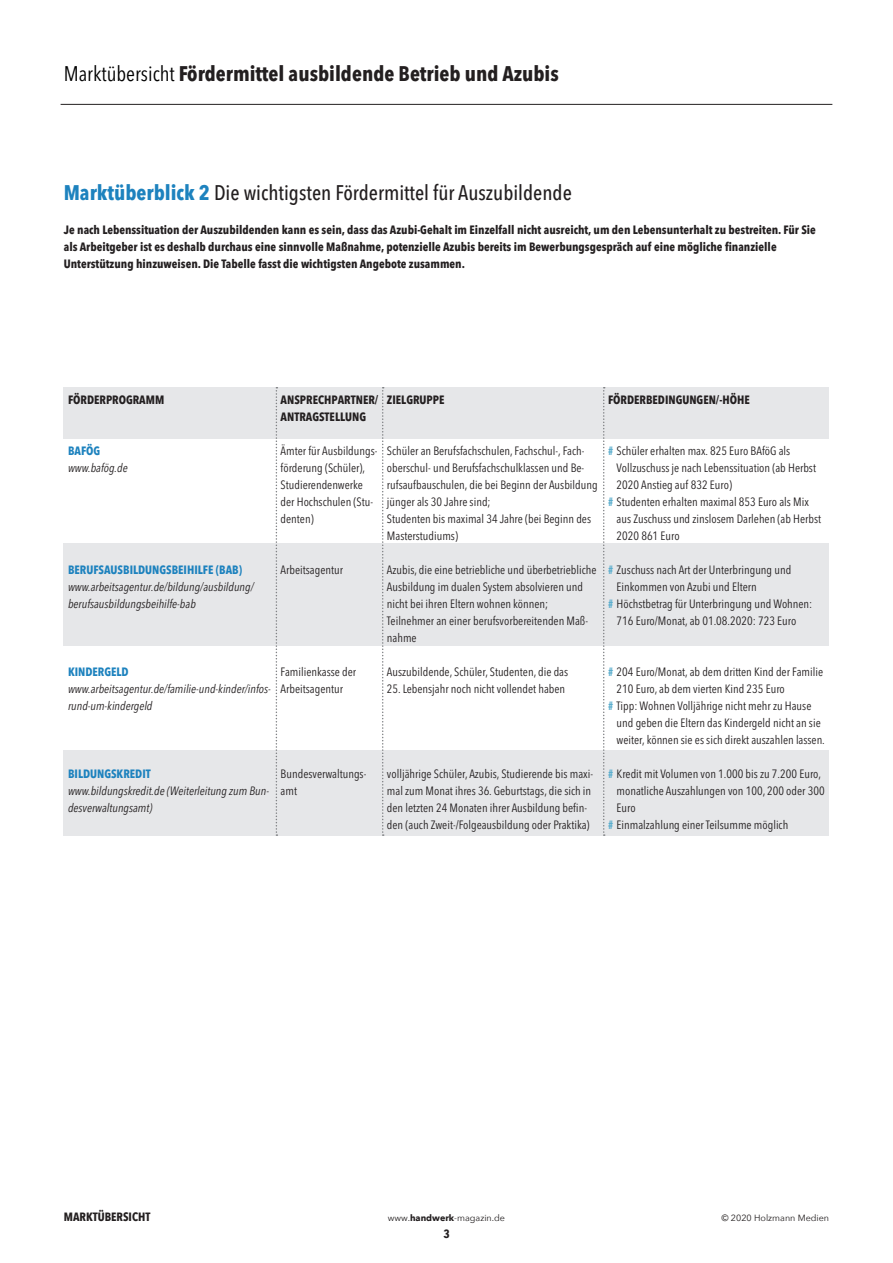
<style>
.page{position:relative;width:893px;height:1263px;background:#fff}
.page>*{position:absolute;margin:0;border:0;box-sizing:border-box;transform-origin:0 0}
.t1{font:500 condensed 21px "Avenir Next LT Pro";color:#231f20}
.t2{font:700 condensed 21px "Avenir Next LT Pro";color:#231f20}
.t3{font:condensed 12px/17px "Avenir Next LT Pro";color:#231f20}
.t4{font:700 condensed 12px/17px "Avenir Next LT Pro";color:#231f20}
.t5{font:italic condensed 12px/17px "Avenir Next LT Pro";color:#231f20}
.t6{font:700 condensed 12px "Avenir Next LT Pro";color:#1d82be}
.t7{font:700 12px "Avenir Next Condensed";color:#231f20}
.t8{font:9px "Avenir Next";color:#231f20}
.s1{font-weight:400;color:#000}
.s2{font-weight:700;color:#1d82be}
.s3{font-weight:700;color:#5aadcd}
.s4{font-weight:700}
</style>
<div class="page">
<div style="left:64px;top:751px;width:765px;height:85px;background:#e6e7e9"></div>
<div style="left:64px;top:543px;width:765px;height:102px;background:#e6e7e9"></div>
<div style="left:64px;top:387px;width:765px;height:51px;background:#e6e7e9"></div>
<svg style="left:276px;top:387px;width:1px;height:449px"></svg>
<svg style="left:382px;top:387px;width:2px;height:449px"></svg>
<svg style="left:603px;top:387px;width:2px;height:449px"></svg>
<hr style="left:61px;top:104px;width:771px;height:1px;background:#231f20">
<h1 class="t2" style="left:64px;top:61px;width:496px"><span class="s1">Marktübersicht</span> Fördermittel ausbildende Betrieb und Azubis</h1>
<h1 class="t1" style="left:64px;top:180px;width:510px"><span class="s2">Marktüberblick 2</span> Die wichtigsten Fördermittel für Auszubildende</h1>
<p class="t4" style="left:64px;top:221px;width:754px">Je nach Lebenssituation der Auszubildenden kann es sein, dass das Azubi-Gehalt im Einzelfall nicht ausreicht, um den Lebensunterhalt zu bestreiten. Für Sie als Arbeitgeber ist es deshalb durchaus eine sinnvolle Maßnahme, potenzielle Azubis bereits im Bewerbungsgespräch auf eine mögliche finanzielle<br>Unterstützung hinzuweisen. Die Tabelle fasst die wichtigsten Angebote zusammen.</p>
<p class="t4" style="left:68px;top:391px;width:81px">Förderprogramm</p>
<p class="t6" style="left:68px;top:443px;width:33px">BAföG</p>
<p class="t5" style="left:68px;top:459px;width:61px">www.bafög.de</p>
<p class="t6" style="left:68px;top:562px;width:56px">Berufsausbild</p>
<p class="t6" style="left:145px;top:562px;width:45px">ungsbeihilf</p>
<p class="t6" style="left:208px;top:562px;width:36px">e (BAB)</p>
<p class="t5" style="left:68px;top:578px;width:187px">www.arbeitsagentur.de/bildung/ausbildung/ berufsausbildungsbeihilfe-bab</p>
<p class="t6" style="left:68px;top:665px;width:56px">Kindergeld</p>
<p class="t5" style="left:68px;top:680px;width:204px">www.arbeitsagentur.de/familie-und-kinder/infos&shy;rund-um-kindergeld</p>
<p class="t4" style="left:281px;top:391px;width:99px">Ansprechpartner/<br>Antragstellung</p>
<p class="t3" style="left:281px;top:442px;width:98px">Ämter für Ausbildungs&shy;förderung (Schüler),<br>Studierendenwerke der Hochschulen (Stu&shy;denten)</p>
<p class="t3" style="left:281px;top:561px;width:64px">Arbeitsagentur</p>
<p class="t3" style="left:281px;top:663px;width:77px">Familienkasse der<br>Arbeitsagentur</p>
<p class="t4" style="left:387px;top:391px;width:59px">Zi elgruppe</p>
<p class="t3" style="left:387px;top:442px;width:212px">Schüler an Berufsfachschulen, Fachschul-, Fach&shy;oberschul- und Berufsfachschulklassen und Be&shy;rufsaufbauschulen, die bei Beginn der Ausbildung jünger als 30 Jahre sind;<br>Studenten bis maximal 34 Jahre (bei Beginn des Masterstudiums)</p>
<p class="t3" style="left:387px;top:561px;width:211px">Azubis, die eine betriebliche und überbetriebliche Ausbildung im dualen System absolvieren und nicht bei ihren Eltern wohnen können; Teilnehmer an einer berufsvorbereitenden Maß&shy;nahme</p>
<p class="t3" style="left:387px;top:663px;width:183px">Auszubildende, Schüler, Studenten, die das</p>
<p class="t3" style="left:387px;top:680px;width:180px">25. Lebensjahr noch nicht vollendet haben</p>
<p class="t6" style="left:68px;top:767px;width:84px">Bildungskredit</p>
<p class="t5" style="left:68px;top:782px;width:202px">www.bildungskredit.de (Weiterleitung zum Bun&shy;desverwaltungsamt)</p>
<p class="t3" style="left:281px;top:765px;width:87px">Bundesverwaltungs&shy;amt</p>
<p class="t3" style="left:387px;top:765px;width:208px">volljährige Schüler, Azubis, Studierende bis maxi&shy;mal zum Monat ihres 36. Geburtstags, die sich in den letzten 24 Monaten ihrer Ausbildung befin&shy;den (auch Zweit-/Folgeausbildung oder Praktika)</p>
<p class="t4" style="left:608px;top:391px;width:143px">Förderbedingungen/-höhe</p>
<p class="t3" style="left:608px;top:442px;width:184px"><span class="s3">#</span> Schüler erhalten max. 825 Euro BAföG als</p>
<p class="t3" style="left:617px;top:459px;width:201px">Vollzuschuss je nach Lebenssituation (ab Herbst</p>
<p class="t3" style="left:617px;top:476px;width:117px">2020 Anstieg auf 832 Euro)</p>
<p class="t3" style="left:608px;top:493px;width:202px"><span class="s3">#</span> Studenten erhalten maximal 853 Euro als Mix</p>
<p class="t3" style="left:617px;top:510px;width:206px">aus Zuschuss und zinslosem Darlehen (ab Herbst</p>
<p class="t3" style="left:617px;top:527px;width:65px">2020 861 Euro</p>
<p class="t3" style="left:608px;top:561px;width:185px"><span class="s3">#</span> Zuschuss nach Art der Unterbringung und</p>
<p class="t3" style="left:617px;top:578px;width:142px">Einkommen von Azubi und Eltern</p>
<p class="t3" style="left:608px;top:595px;width:206px"><span class="s3">#</span> Höchstbetrag für Unterbringung und Wohnen:</p>
<p class="t3" style="left:617px;top:612px;width:181px">716 Euro/Monat, ab 01.08.2020: 723 Euro</p>
<p class="t3" style="left:608px;top:663px;width:216px"><span class="s3">#</span> 204 Euro/Monat, ab dem dritten Kind der Familie</p>
<p class="t3" style="left:617px;top:680px;width:170px">210 Euro, ab dem vierten Kind 235 Euro</p>
<p class="t3" style="left:608px;top:697px;width:205px"><span class="s3">#</span> Tipp: Wohnen Volljährige nicht mehr zu Hause</p>
<p class="t3" style="left:617px;top:714px;width:206px">und geben die Eltern das Kindergeld nicht an sie</p>
<p class="t3" style="left:617px;top:731px;width:210px">weiter, können sie es sich direkt auszahlen lassen.</p>
<p class="t3" style="left:608px;top:765px;width:214px"><span class="s3">#</span> Kredit mit Volumen von 1.000 bis zu 7.200 Euro,</p>
<p class="t3" style="left:617px;top:782px;width:210px">monatliche Auszahlungen von 100, 200 oder 300</p>
<p class="t3" style="left:617px;top:799px;width:21px">Euro</p>
<p class="t3" style="left:608px;top:816px;width:182px"><span class="s3">#</span> Einmalzahlung einer Teilsumme möglich</p>
<p class="t7" style="left:64px;top:1209px;width:88px">MARKTÜBERSICHT</p>
<p class="t8" style="left:721px;top:1210px;width:109px">© 2020 Holzmann Medien</p>
<p class="t8" style="left:388px;top:1210px;width:119px">www.<span class="s4">handwerk</span>-magazin.de</p>
<p class="t7" style="left:443px;top:1226px;width:8px">3</p>
</div>
